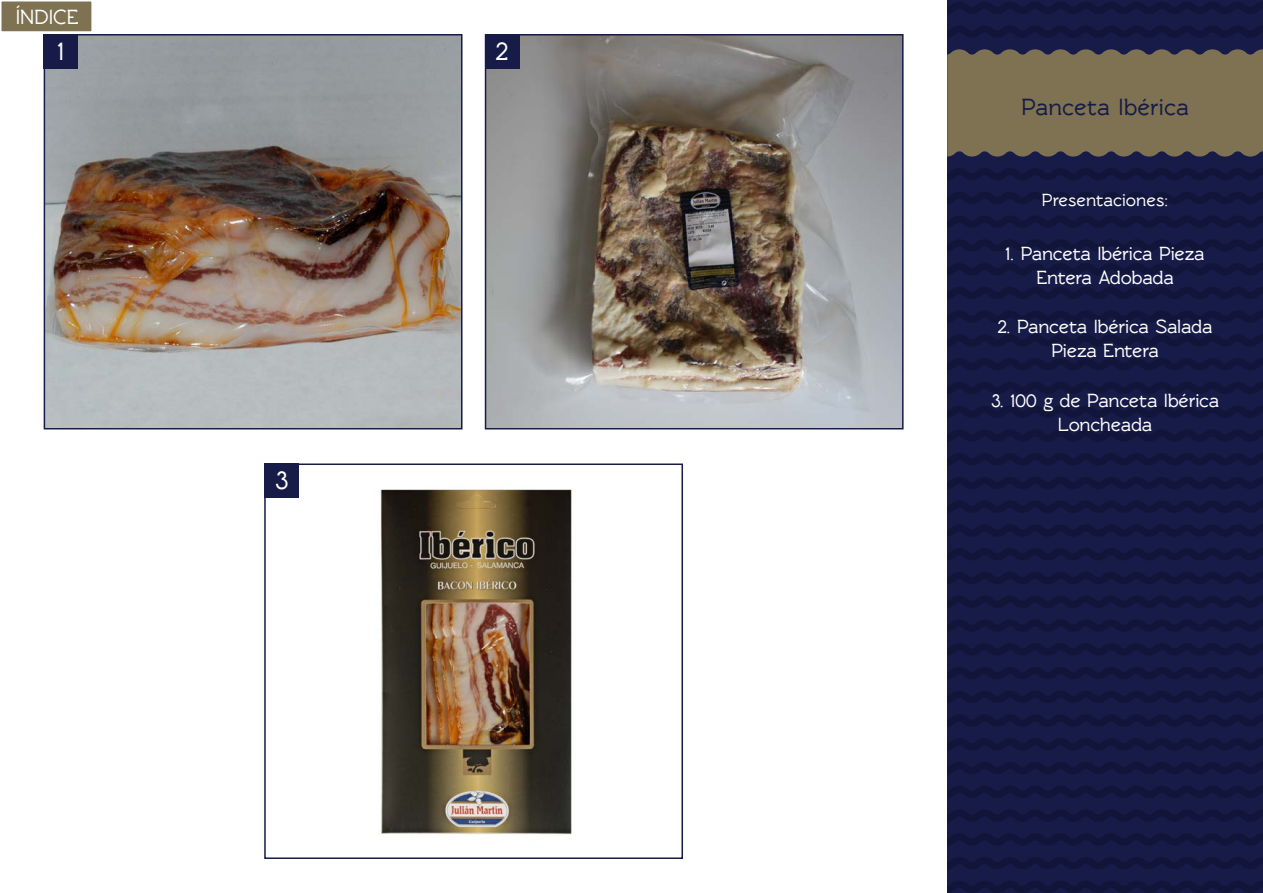
<style>
.page{position:relative;width:1263px;height:893px;background:#fff}
.page>*{position:absolute;margin:0;border:0;box-sizing:border-box;transform-origin:0 0}
.t1{font:700 27px "Rawengulk";color:#fff}
.t2{font:700 24px "Rawengulk";color:#161b47}
.t3{font:700 21px "Rawengulk";color:#fff}
.t4{font:700 19.5px/24px "Rawengulk";letter-spacing:-.015em;color:#fff;text-align:center}
.t5{font:700 18px "Rawengulk";color:#fff}
</style>
<div class="page">
<div style="left:947px;top:0;width:316px;height:893px;background:#161b47"></div>
<svg style="left:947px;top:2px;width:316px;height:12px"></svg>
<svg style="left:947px;top:26px;width:316px;height:12px"></svg>
<svg style="left:947px;top:168px;width:316px;height:12px"></svg>
<svg style="left:947px;top:192px;width:316px;height:12px"></svg>
<svg style="left:947px;top:216px;width:316px;height:12px"></svg>
<svg style="left:947px;top:240px;width:316px;height:11px"></svg>
<svg style="left:947px;top:263px;width:316px;height:12px"></svg>
<svg style="left:947px;top:287px;width:316px;height:12px"></svg>
<svg style="left:947px;top:311px;width:316px;height:12px"></svg>
<svg style="left:947px;top:335px;width:316px;height:11px"></svg>
<svg style="left:947px;top:358px;width:316px;height:12px"></svg>
<svg style="left:947px;top:382px;width:316px;height:12px"></svg>
<svg style="left:947px;top:406px;width:316px;height:12px"></svg>
<svg style="left:947px;top:430px;width:316px;height:11px"></svg>
<svg style="left:947px;top:453px;width:316px;height:12px"></svg>
<svg style="left:947px;top:477px;width:316px;height:12px"></svg>
<svg style="left:947px;top:501px;width:316px;height:12px"></svg>
<svg style="left:947px;top:525px;width:316px;height:11px"></svg>
<svg style="left:947px;top:548px;width:316px;height:12px"></svg>
<svg style="left:947px;top:572px;width:316px;height:12px"></svg>
<svg style="left:947px;top:596px;width:316px;height:12px"></svg>
<svg style="left:947px;top:620px;width:316px;height:11px"></svg>
<svg style="left:947px;top:643px;width:316px;height:12px"></svg>
<svg style="left:947px;top:667px;width:316px;height:12px"></svg>
<svg style="left:947px;top:691px;width:316px;height:12px"></svg>
<svg style="left:947px;top:715px;width:316px;height:12px"></svg>
<svg style="left:947px;top:738px;width:316px;height:12px"></svg>
<svg style="left:947px;top:762px;width:316px;height:12px"></svg>
<svg style="left:947px;top:786px;width:316px;height:12px"></svg>
<svg style="left:947px;top:810px;width:316px;height:12px"></svg>
<svg style="left:947px;top:833px;width:316px;height:12px"></svg>
<svg style="left:947px;top:857px;width:316px;height:12px"></svg>
<svg style="left:947px;top:881px;width:316px;height:12px"></svg>
<div style="left:947px;top:49px;width:316px;height:108px;background:#7e7253"></div>
<img style="left:378px;top:489px;width:194px;height:346px">
<div style="left:264px;top:463px;width:419px;height:396px;border:2px solid #161b47"></div>
<div style="left:264px;top:463px;width:35px;height:35px;background:#161b47"></div>
<img style="left:47px;top:37px;width:412px;height:389px">
<div style="left:44px;top:34px;width:418px;height:395px;border:2px solid #161b47"></div>
<div style="left:44px;top:35px;width:34px;height:34px;background:#161b47"></div>
<img style="left:488px;top:37px;width:412px;height:389px">
<div style="left:485px;top:34px;width:418px;height:395px;border:2px solid #161b47"></div>
<div style="left:485px;top:34px;width:34px;height:35px;background:#161b47"></div>
<div style="left:1px;top:1px;width:91px;height:31px;background:#7e7253"></div>
<div style="left:0;top:0;width:93px;height:33px;border:2px solid #fff"></div>
<p class="t3" style="left:16px;top:5px;width:64px">ÍNDICE</p>
<h1 class="t1" style="left:58px;top:36px;width:8px">1</h1>
<h1 class="t1" style="left:496px;top:36px;width:14px">2</h1>
<h1 class="t1" style="left:275px;top:465px;width:14px">3</h1>
<p class="t2" style="left:1021px;top:94px;width:169px">Panceta Ibérica</p>
<p class="t5" style="left:1042px;top:190px;width:128px">Presentaciones:</p>
<p class="t4" style="left:1006px;top:241px;width:200px">1. Panceta Ibérica Pieza<br>Entera Adobada</p>
<p class="t4" style="left:998px;top:315px;width:216px">2. Panceta Ibérica Salada<br>Pieza Entera</p>
<p class="t4" style="left:991px;top:388px;width:229px">3. 100 g de Panceta Ibérica<br>Loncheada</p>
</div>
